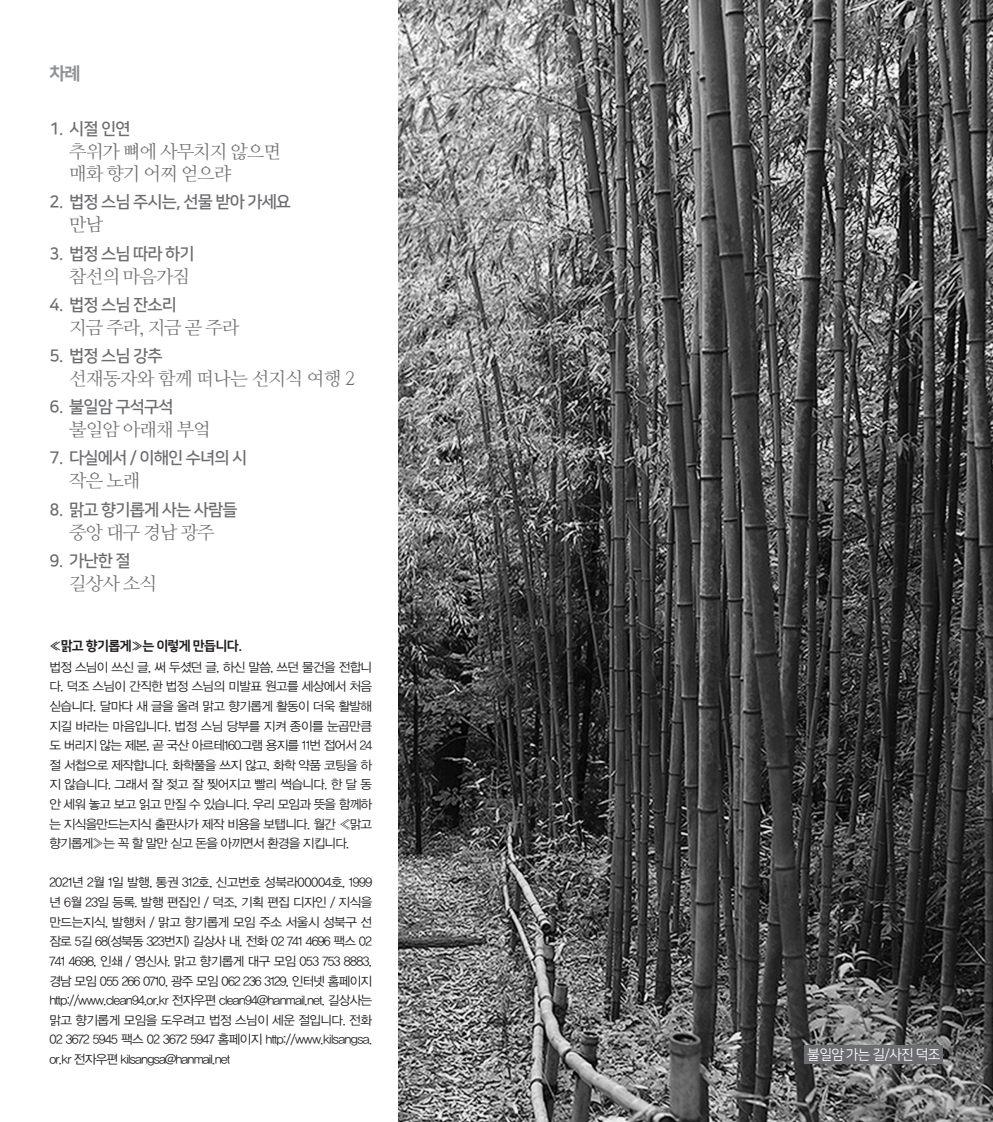
<style>
.page{position:relative;width:993px;height:1122px;background:#fff}
.page>*{position:absolute;margin:0;border:0;box-sizing:border-box;transform-origin:0 0}
.차례_내용{font:18.38px/21.9px "Nanum Myeongjo";letter-spacing:-.05em;color:#6c6d70}
.차례_내용-2{font:18.38px "Nanum Myeongjo";letter-spacing:-.03em;color:#6c6d70}
.차례_제목{font:17.5px "Nanum Square EB";color:#8f9196}
.차례_1{font:16.62px "Nanum Square B";letter-spacing:-.05em;color:#6c6d70}
.본문_캡션용{font:14px "Nanum Square R";letter-spacing:-.05em;color:#fff}
.판권_제목{font:13.12px "Nanum Square EB";letter-spacing:-.05em;color:#231f20}
.판권{font:12.6px/19.6px "YDVYGO12";letter-spacing:-.06em;color:#231f20;text-align:justify}
</style>
<div class="page">
<img style="left:398px;top:0;width:594px;height:1121px">
<div style="left:804px;top:1044px;width:138px;height:19px;background:#6c6d70"></div>
<p class="차례_제목" style="left:49px;top:64px;width:32px">차례</p>
<p class="차례_1" style="left:49px;top:120px;width:83px">1. 시절 인연</p>
<p class="차례_내용" style="left:69px;top:141px;width:213px">추위가 뼈에 사무치지 않으면 매화 향기 어찌 얻으랴</p>
<p class="차례_1" style="left:49px;top:193px;width:243px">2. 법정 스님 주시는, 선물 받아 가세요</p>
<p class="차례_내용" style="left:69px;top:214px;width:35px">만남</p>
<p class="차례_1" style="left:49px;top:244px;width:147px">3. 법정 스님 따라 하기</p>
<p class="차례_내용" style="left:69px;top:265px;width:122px">참선의 마음가짐</p>
<p class="차례_1" style="left:49px;top:295px;width:129px">4. 법정 스님 잔소리</p>
<p class="차례_내용" style="left:69px;top:316px;width:172px">지금 주라, 지금 곧 주라</p>
<p class="차례_1" style="left:49px;top:347px;width:115px">5. 법정 스님 강추</p>
<p class="차례_내용-2" style="left:69px;top:367px;width:287px">선재동자와 함께 떠나는 선지식 여행 2</p>
<p class="차례_1" style="left:49px;top:398px;width:126px">6. 불일암 구석구석</p>
<p class="차례_내용" style="left:69px;top:418px;width:143px">불일암 아래채 부엌</p>
<p class="차례_1" style="left:49px;top:449px;width:199px">7. 다실에서 / 이해인 수녀의 시</p>
<p class="차례_내용" style="left:69px;top:470px;width:73px">작은 노래</p>
<p class="차례_1" style="left:49px;top:500px;width:189px">8. 맑고 향기롭게 사는 사람들</p>
<p class="차례_내용" style="left:69px;top:521px;width:147px">중앙 대구 경남 광주</p>
<p class="차례_1" style="left:49px;top:551px;width:83px">9. 가난한 절</p>
<p class="차례_내용" style="left:69px;top:572px;width:89px">길상사 소식</p>
<p class="판권_제목" style="left:49px;top:638px;width:194px">«맑고 향기롭게»는 이렇게 만듭니다.</p>
<p class="판권" style="left:49px;top:657px;width:324px">법정 스님이 쓰신 글, 써 두셨던 글, 하신 말씀, 쓰던 물건을 전합니 다. 덕조 스님이 간직한 법정 스님의 미발표 원고를 세상에서 처음 싣습니다. 달마다 새 글을 올려 맑고 향기롭게 활동이 더욱 활발해 지길 바라는 마음입니다. 법정 스님 당부를 지켜 종이를 눈곱만큼 도 버리지 않는 제본, 곧 국산 아르테160그램 용지를 11번 접어서 24 절 서첩으로 제작합니다. 화학풀을 쓰지 않고, 화학 약품 코팅을 하 지 않습니다. 그래서 잘 젖고 잘 찢어지고 빨리 썩습니다. 한 달 동 안 세워 놓고 보고 읽고 만질 수 있습니다. 우리 모임과 뜻을 함께하 는 지식을만드는지식 출판사가 제작 비용을 보탭니다. 월간 «맑고 향기롭게»는 꼭 할 말만 싣고 돈을 아끼면서 환경을 지킵니다.</p>
<p class="판권" style="left:49px;top:872px;width:324px">2021년 2월 1일 발행, 통권 312호, 신고번호 성북라00004호, 1999 년 6월 23일 등록. 발행 편집인 / 덕조, 기획 편집 디자인 / 지식을 만드는지식, 발행처 / 맑고 향기롭게 모임 주소 서울시 성북구 선 잠로 5길 68(성북동 323번지) 길상사 내. 전화 02 741 4696 팩스 02<br>741 4698, 인쇄 / 영신사. 맑고 향기롭게 대구 모임 053 753 8883, 경남 모임 055 266 0710, 광주 모임 062 236 3129, 인터넷 홈페이지 http://www.clean94.or.kr 전자우편 clean94@hanmail.net. 길상사는 맑고 향기롭게 모임을 도우려고 법정 스님이 세운 절입니다. 전화 02 3672 5945 팩스 02 3672 5947 홈페이지 http://www.kilsangsa. or.kr 전자우편 kilsangsa@hanmail.net</p>
<p class="본문_캡션용" style="left:807px;top:1047px;width:135px">불일암 가는 길/사진 덕조</p>
</div>
